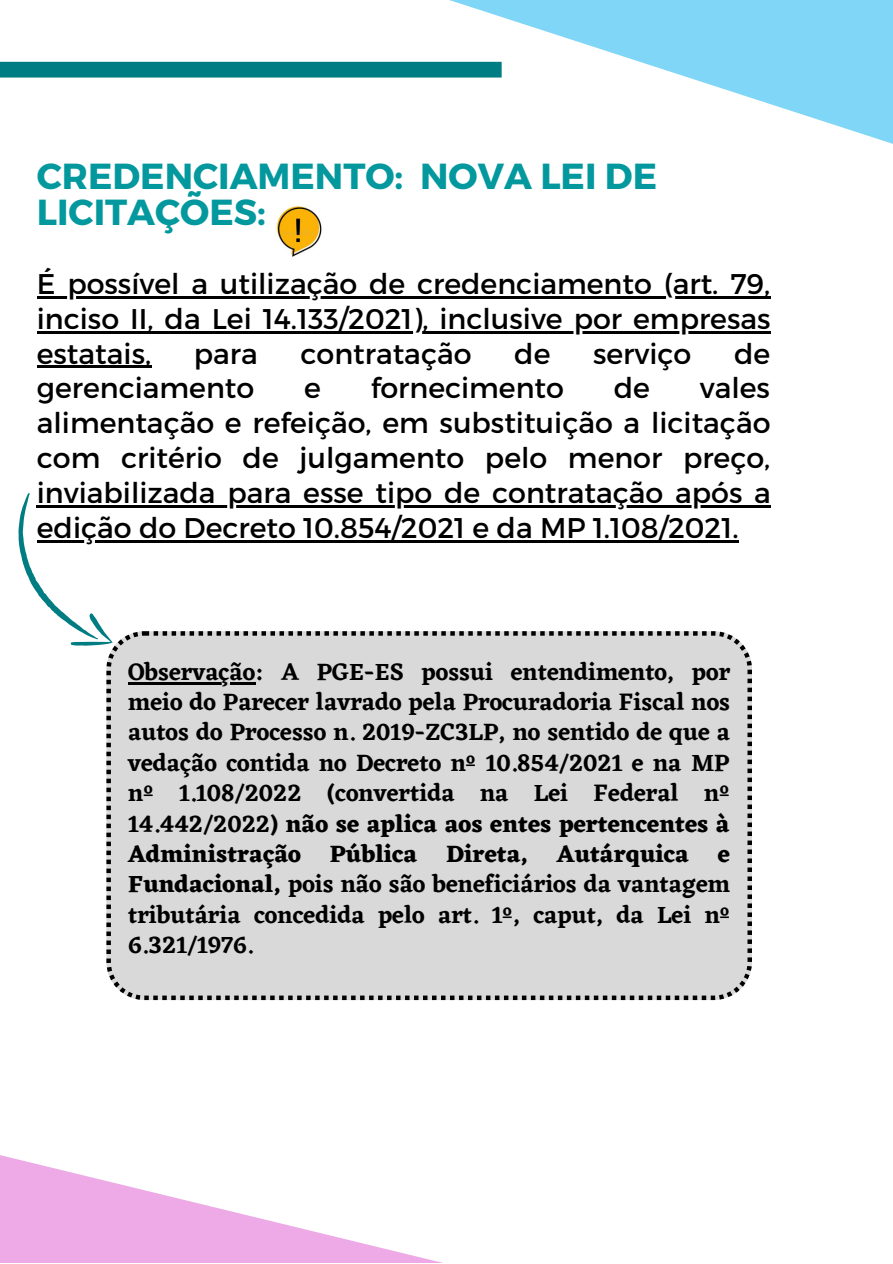
<style>
.page{position:relative;width:893px;height:1264px;background:#fff}
.page>*{position:absolute;margin:0;border:0;box-sizing:border-box;transform-origin:0 0}
.t1{font:700 36.15px/36px "Montserrat";color:#03989e}
.t2{font:28.5px/34.8px "Montserrat";color:#000;text-align:justify}
.t3{font:600 24.45px/30.3px "Eczar";color:#000;text-align:justify}
.s1{font-weight:700}
</style>
<div class="page">
<svg style="left:299px;top:0;width:593px;height:144px"></svg>
<div style="left:0;top:62px;width:501px;height:16px;background:#007d82"></div>
<svg style="left:0;top:1155px;width:439px;height:107px"></svg>
<img style="left:276px;top:206px;width:46px;height:51px">
<svg style="left:18px;top:493px;width:95px;height:153px"></svg>
<div style="left:106px;top:631px;width:646px;height:369px;background:#d9d9d9"></div>
<hr style="left:37px;top:296px;width:733px;height:2px;background:#000">
<hr style="left:37px;top:331px;width:733px;height:2px;background:#000">
<hr style="left:37px;top:366px;width:114px;height:2px;background:#000">
<hr style="left:37px;top:505px;width:733px;height:2px;background:#000">
<hr style="left:37px;top:540px;width:701px;height:2px;background:#000">
<hr style="left:128px;top:682px;width:127px;height:2px;background:#000">
<h1 class="t1" style="left:37px;top:156px;width:621px">CREDENCIAMENTO: NOVA LEI DE<br>LICITAÇÕES:</h1>
<p class="t2" style="left:37px;top:265px;width:735px">É possível a utilização de credenciamento (art. 79, inciso II, da Lei 14.133/2021), inclusive por empresas estatais,</p>
<p class="t2" style="left:194px;top:334px;width:65px">para</p>
<p class="t2" style="left:300px;top:334px;width:173px">contratação</p>
<p class="t2" style="left:514px;top:334px;width:38px">de</p>
<p class="t2" style="left:593px;top:334px;width:100px">serviço</p>
<p class="t2" style="left:734px;top:334px;width:38px">de</p>
<p class="t2" style="left:37px;top:369px;width:219px">gerenciamento</p>
<p class="t2" style="left:304px;top:369px;width:18px">e</p>
<p class="t2" style="left:370px;top:369px;width:195px">fornecimento</p>
<p class="t2" style="left:613px;top:369px;width:38px">de</p>
<p class="t2" style="left:37px;top:369px;width:735px;text-indent:663px">vales alimentação e refeição, em substituição a licitação com critério de julgamento pelo menor preço, inviabilizada para esse tipo de contratação após a edição do Decreto 10.854/2021 e da MP 1.108/2021.</p>
<p class="t3" style="left:128px;top:656px;width:603px">Observação: A PGE-ES possui entendimento, por meio do Parecer lavrado pela Procuradoria Fiscal nos autos do Processo n. 2019-ZC3LP, no sentido de que a vedação contida no Decreto nº 10.854/2021 e na MP nº 1.108/2022 (convertida na Lei Federal nº 14.442/2022) <span class="s1">não se aplica aos entes pertencentes à Administração Pública Direta, Autárquica e Fundacional,</span> pois não são beneficiários da vantagem tributária concedida pelo art. 1º, caput, da Lei nº 6.321/1976.</p>
</div>
